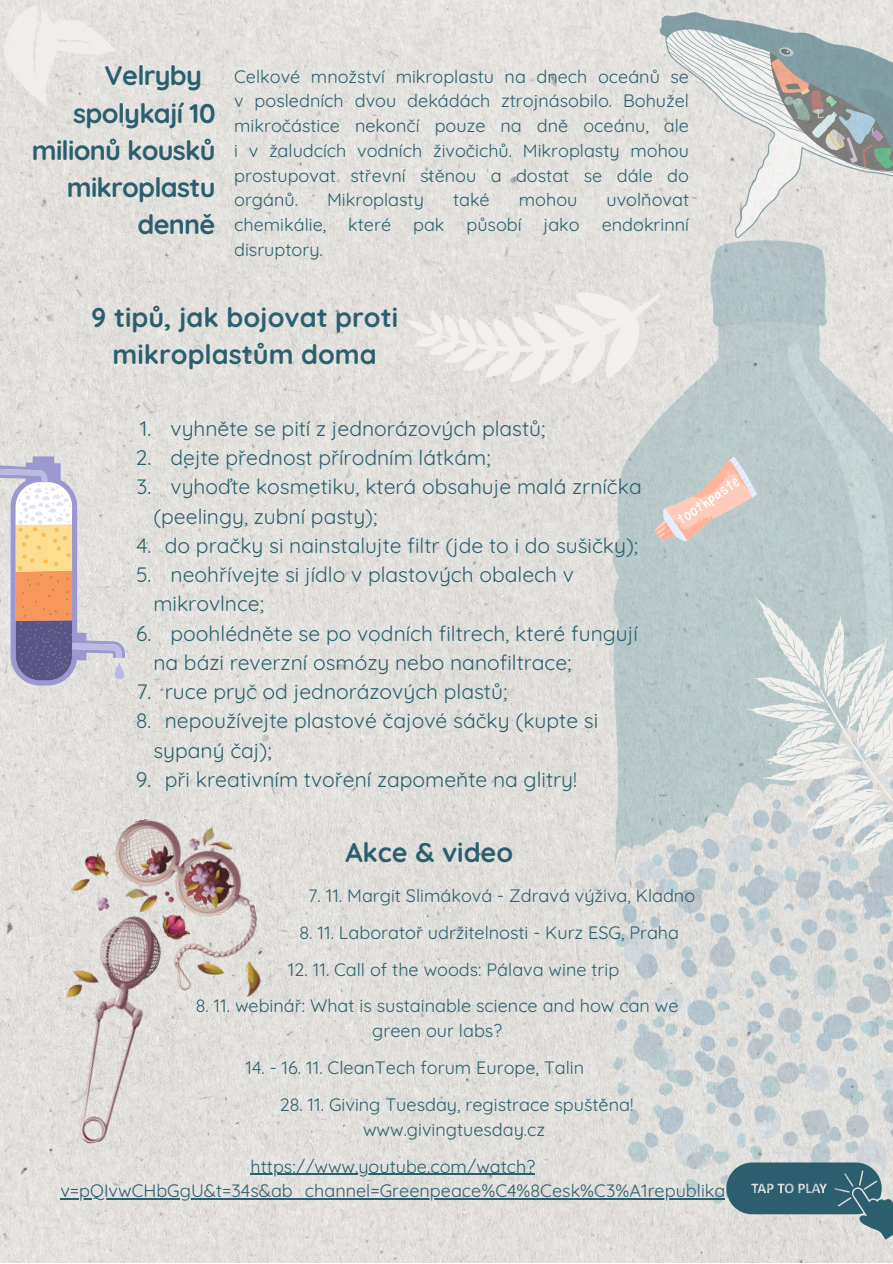
<style>
.page{position:relative;width:893px;height:1264px;background:#fff}
.page>*{position:absolute;margin:0;border:0;box-sizing:border-box;transform-origin:0 0}
.t1{font:700 27px "Quicksand";letter-spacing:-.03em;color:#2c5f6e}
.t2{font:700 27px/37px "Quicksand";color:#2c5f6e;text-align:center}
.t3{font:21px/29.2px "Quicksand";color:#2c5f6e}
.t4{font:18px/24.8px "Quicksand";color:#2c5f6e;text-align:center}
</style>
<div class="page">
<img style="left:0;top:0;width:892px;height:1262px">
<img style="left:660px;top:10px;width:232px;height:230px">
<img style="left:476px;top:240px;width:416px;height:966px">
<svg style="left:653px;top:456px;width:106px;height:89px;background:#d2cac7"></svg>
<svg style="left:0;top:456px;width:125px;height:229px;background:#cfc2c0"></svg>
<img style="left:20px;top:801px;width:274px;height:344px">
<svg style="left:726px;top:1162px;width:166px;height:77px;background:#719098"></svg>
<svg style="left:0;top:0;width:118px;height:116px;background:#e6e5e1"></svg>
<svg style="left:405px;top:282px;width:264px;height:118px;background:#e6e5e1"></svg>
<svg style="left:746px;top:597px;width:146px;height:271px;background:#d2d9d8"></svg>
<hr style="left:250px;top:1173px;width:285px;height:1px;background:#2c5f6e">
<hr style="left:60px;top:1198px;width:665px;height:1px;background:#2c5f6e">
<p class="t1" style="left:105px;top:58px;width:99px">Velryby</p>
<p class="t1" style="left:73px;top:96px;width:144px">spolykají 10</p>
<p class="t1" style="left:32px;top:133px;width:185px">milionů kousků</p>
<p class="t1" style="left:67px;top:170px;width:150px">mikroplastu</p>
<p class="t1" style="left:138px;top:207px;width:79px">denně</p>
<p class="t4" style="left:234px;top:64px;width:456px;text-align:justify">Celkové množství mikroplastu na dnech oceánů se v posledních dvou dekádách ztrojnásobilo. Bohužel mikročástice nekončí pouze na dně oceánu, ale i v žaludcích vodních živočichů. Mikroplasty mohou prostupovat střevní stěnou a dostat se dále do orgánů.</p>
<p class="t4" style="left:234px;top:187px;width:456px;text-align:justify;text-indent:372px">uvolňovat chemikálie, které pak působí jako endokrinní disruptory.</p>
<p class="t4" style="left:327px;top:187px;width:98px">Mikroplasty</p>
<p class="t4" style="left:453px;top:187px;width:38px">také</p>
<p class="t4" style="left:519px;top:187px;width:60px">mohou</p>
<p class="t2" style="left:91px;top:298px;width:308px">9 tipů, jak bojovat proti mikroplastům doma</p>
<p class="t3" style="left:170px;top:413px;width:376px">vyhněte se pití z jednorázových plastů;</p>
<p class="t3" style="left:170px;top:442px;width:321px">dejte přednost přírodním látkám;</p>
<p class="t3" style="left:153px;top:472px;width:490px;text-indent:17px">vyhoďte kosmetiku, která obsahuje malá zrníčka (peelingy, zubní pasty);</p>
<p class="t3" style="left:165px;top:530px;width:475px">do pračky si nainstalujte filtr (jde to i do sušičky);</p>
<p class="t3" style="left:153px;top:559px;width:422px;text-indent:17px">neohřívejte si jídlo v plastových obalech v mikrovlnce;</p>
<p class="t3" style="left:153px;top:618px;width:486px;text-indent:17px">poohlédněte se po vodních filtrech, které fungují na bázi reverzní osmózy nebo nanofiltrace;</p>
<p class="t3" style="left:165px;top:676px;width:344px">ruce pryč od jednorázových plastů;</p>
<p class="t3" style="left:153px;top:705px;width:446px;text-indent:11px">nepoužívejte plastové čajové sáčky (kupte si sypaný čaj);</p>
<p class="t3" style="left:165px;top:764px;width:413px">při kreativním tvoření zapomeňte na glitry!</p>
<p class="t3" style="left:136px;top:413px;width:17px;text-align:justify">1.<br>2.<br>3.</p>
<p class="t3" style="left:136px;top:530px;width:17px">4.<br>5.</p>
<p class="t3" style="left:136px;top:618px;width:17px">6.</p>
<p class="t3" style="left:136px;top:676px;width:17px">7.<br>8.</p>
<p class="t3" style="left:136px;top:764px;width:17px">9.</p>
<p class="t2" style="left:345px;top:833px;width:169px">Akce &amp; video</p>
<p class="t4" style="left:308px;top:882px;width:388px">7. 11. Margit Slimáková - Zdravá výživa, Kladno</p>
<p class="t4" style="left:299px;top:919px;width:381px">8. 11. Laboratoř udržitelnosti - Kurz ESG, Praha</p>
<p class="t4" style="left:288px;top:956px;width:333px">12. 11. Call of the woods: Pálava wine trip</p>
<p class="t4" style="left:196px;top:993px;width:484px">8. 11. webinář: What is sustainable science and how can we green our labs?</p>
<p class="t4" style="left:245px;top:1054px;width:340px">14. - 16. 11. CleanTech forum Europe, Talin</p>
<p class="t4" style="left:280px;top:1091px;width:355px">28. 11. Giving Tuesday, registrace spuštěna! www.givingtuesday.cz</p>
<p class="t4" style="left:60px;top:1153px;width:666px">https://www.youtube.com/watch? v=pQIvwCHbGgU&amp;t=34s&amp;ab_channel=Greenpeace%C4%8Cesk%C3%A1republika</p>
</div>
